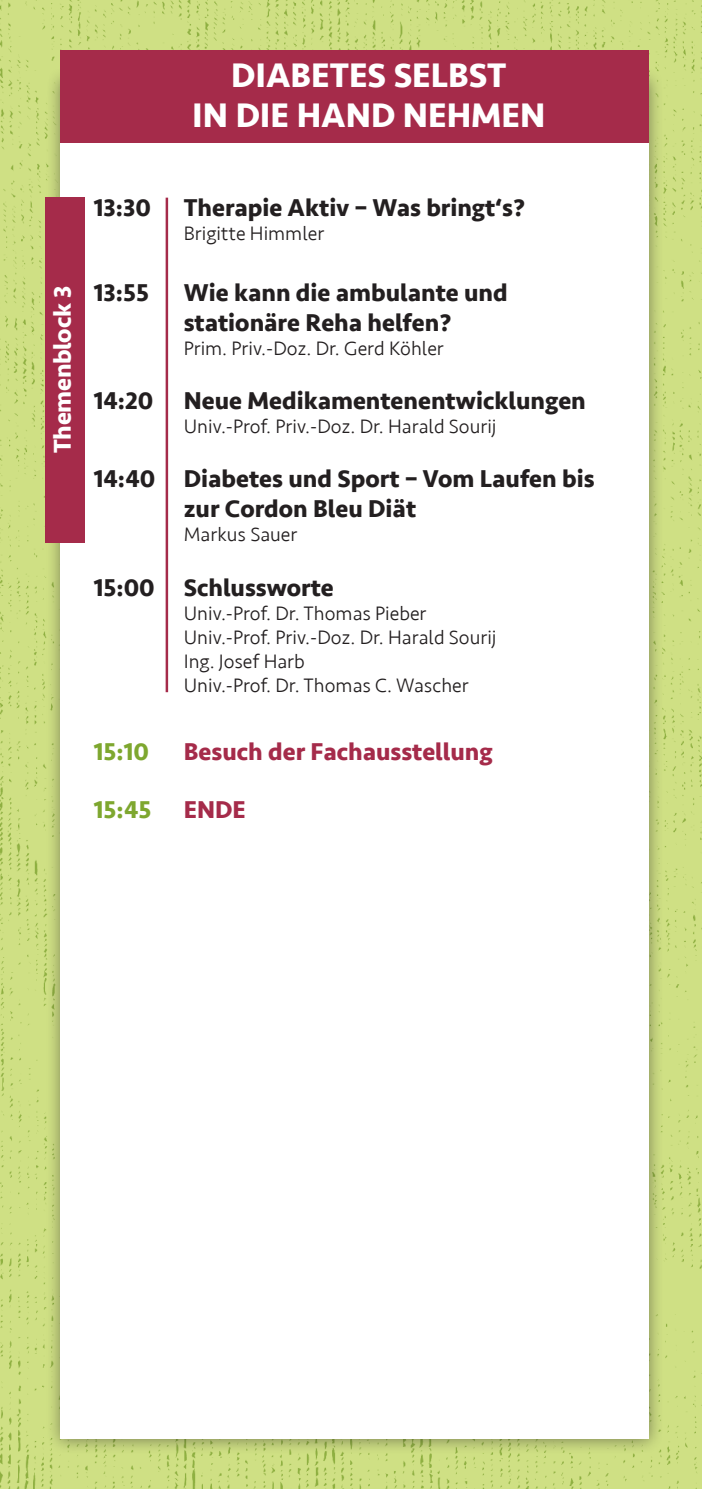
<style>
.page{position:relative;width:702px;height:1489px;background:#fff}
.page>*{position:absolute;margin:0;border:0;box-sizing:border-box;transform-origin:0 0}
.t1{font:700 35px/40px "Seravek";color:#fff;text-align:center}
.t2{font:700 25px/30px "Seravek";color:#231f20}
.t3{font:700 25px "Seravek";color:#a52b4a}
.t4{font:700 25px "Seravek";letter-spacing:-.01em;color:#fff}
.t5{font:700 25px "Seravek";color:#7ea72f}
.t6{font:300 20px/24px "Seravek";color:#231f20}
</style>
<div class="page">
<img style="left:0;top:0;width:702px;height:1488px">
<div style="left:45px;top:65px;width:619px;height:1389px;background:#231f20;opacity:.5"></div>
<div style="left:60px;top:80px;width:588px;height:1359px;background:#fff"></div>
<div style="left:60px;top:50px;width:588px;height:92px;background:#a52b4a"></div>
<hr style="left:166px;top:198px;width:2px;height:494px;background:#a52b4a">
<div style="left:45px;top:197px;width:39px;height:345px;background:#a52b4a"></div>
<h1 class="t1" style="left:192px;top:55px;width:354px">DIABETES SELBST<br>IN DIE HAND NEHMEN</h1>
<p class="t4" style="left:42px;top:453px;width:169px;rotate:-90deg">Themenblock 3</p>
<p class="t2" style="left:94px;top:192px;width:59px">13:30</p>
<p class="t2" style="left:184px;top:192px;width:343px">Therapie Aktiv – Was bringt‘s?</p>
<p class="t6" style="left:184px;top:221px;width:142px">Brigitte Himmler</p>
<p class="t2" style="left:94px;top:277px;width:57px">13:55</p>
<p class="t2" style="left:184px;top:277px;width:325px">Wie kann die ambulante und stationäre Reha helfen?</p>
<p class="t6" style="left:184px;top:336px;width:261px">Prim. Priv.-Doz. Dr. Gerd Köhler</p>
<p class="t2" style="left:94px;top:385px;width:493px">14:20 Neue Medikamentenentwicklungen</p>
<p class="t6" style="left:184px;top:415px;width:314px">Univ.-Prof. Priv.-Doz. Dr. Harald Sourij</p>
<p class="t2" style="left:184px;top:463px;width:412px;text-indent:-90px">14:40 Diabetes und Sport – Vom Laufen bis zur Cordon Bleu Diät</p>
<p class="t6" style="left:184px;top:523px;width:115px">Markus Sauer</p>
<p class="t2" style="left:94px;top:572px;width:241px">15:00 Schlussworte</p>
<p class="t6" style="left:184px;top:601px;width:314px">Univ.-Prof. Dr. Thomas Pieber<br>Univ.-Prof. Priv.-Doz. Dr. Harald Sourij<br>Ing. Josef Harb<br>Univ.-Prof. Dr. Thomas C. Wascher</p>
<p class="t5" style="left:94px;top:731px;width:57px">15:10</p>
<p class="t3" style="left:184px;top:731px;width:310px">Besuch der Fachausstellung</p>
<p class="t5" style="left:94px;top:789px;width:59px">15:45</p>
<p class="t3" style="left:184px;top:789px;width:63px">ENDE</p>
</div>
